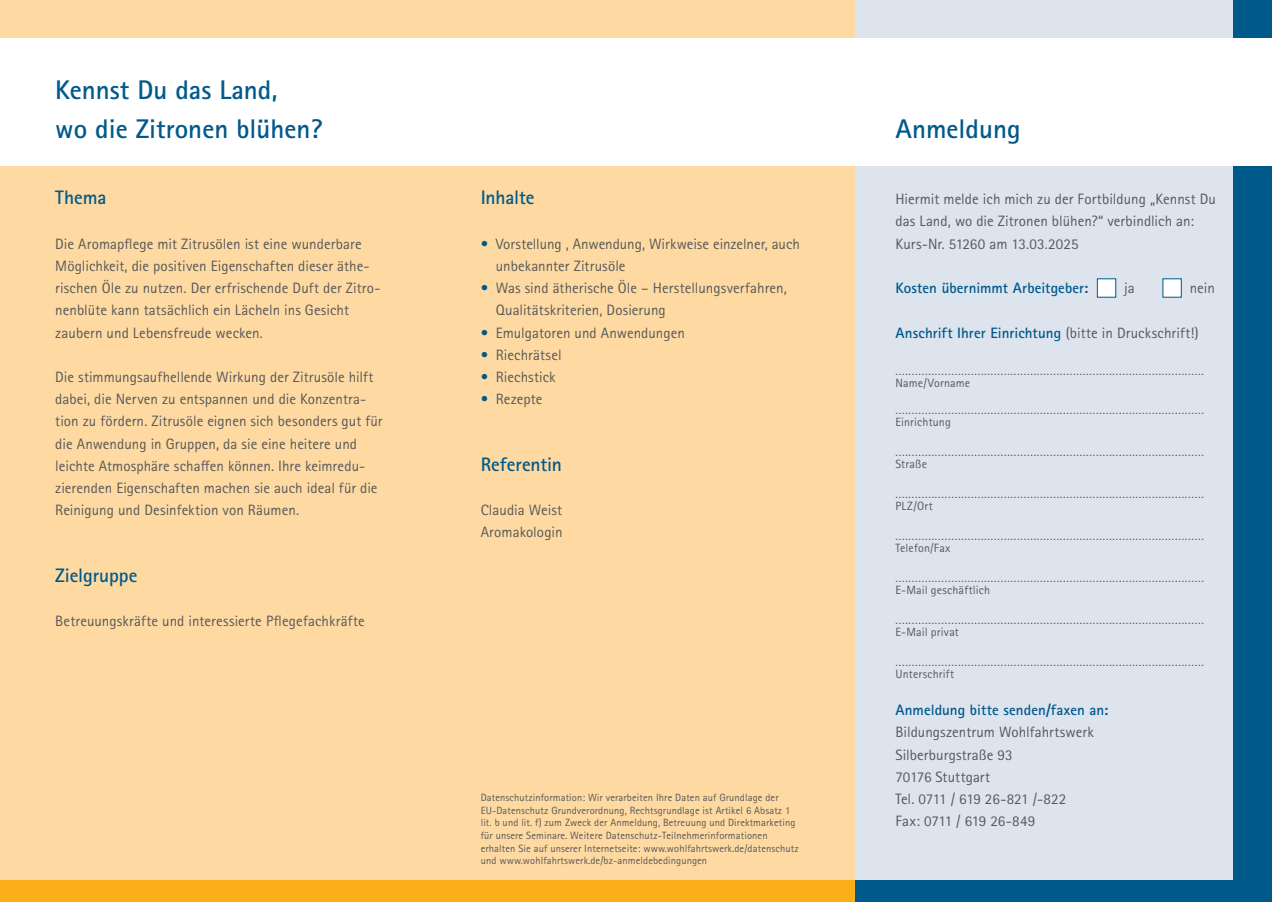
<style>
.page{position:relative;width:1272px;height:902px;background:#fff}
.page>*{position:absolute;margin:0;border:0;box-sizing:border-box;transform-origin:0 0}
.t1{font:700 27px/39px "Rotis Sans Serif Std";color:#00598b}
.t2{font:700 19.5px "Rotis Sans Serif Std";letter-spacing:-.005em;color:#00598b}
.t3{font:15px/22.2px "Rotis Sans Serif Std";letter-spacing:.005em;color:#57585a}
.t4{font:700 15px "Rotis Sans Serif Std";color:#00598b}
.t5{font:12px/12px "Rotis Sans Serif Std";letter-spacing:.015em;color:#57585a}
.t6{font:10.5px/12.6px "Rotis Sans Serif Std";letter-spacing:.01em;color:#57585a}
.s1{color:#00598b}
.s2{font-weight:400;color:#57585a}
</style>
<div class="page">
<div style="left:0;top:0;width:1271px;height:901px;background:#fedaa2"></div>
<div style="left:855px;top:0;width:416px;height:901px;background:#dde4ee"></div>
<div style="left:0;top:880px;width:855px;height:21px;background:#faaf18"></div>
<div style="left:855px;top:880px;width:416px;height:21px;background:#00598b"></div>
<div style="left:1233px;top:0;width:38px;height:901px;background:#00598b"></div>
<div style="left:1096px;top:278px;width:20px;height:19px;background:#fff"></div>
<div style="left:1162px;top:278px;width:19px;height:19px;background:#fff"></div>
<div style="left:0;top:38px;width:1271px;height:128px;background:#fff"></div>
<h1 class="t1" style="left:55px;top:70px;width:268px">Kennst Du das Land,<br>wo die Zitronen blühen?</h1>
<h2 class="t2" style="left:55px;top:185px;width:53px">Thema</h2>
<p class="t3" style="left:55px;top:232px;width:327px">Die Aromapflege mit Zitrusölen ist eine wunderbare Möglichkeit, die positiven Eigenschaften dieser äthe&shy;rischen Öle zu nutzen. Der erfrischende Duft der Zitro&shy;nenblüte kann tatsächlich ein Lächeln ins Gesicht zaubern und Lebensfreude wecken.</p>
<p class="t3" style="left:55px;top:366px;width:329px">Die stimmungsaufhellende Wirkung der Zitrusöle hilft dabei, die Nerven zu entspannen und die Konzentra&shy;tion zu fördern. Zitrusöle eignen sich besonders gut für die Anwendung in Gruppen, da sie eine heitere und leichte Atmosphäre schaffen können. Ihre keimredu&shy;zierenden Eigenschaften machen sie auch ideal für die Reinigung und Desinfektion von Räumen.</p>
<h2 class="t2" style="left:55px;top:563px;width:84px">Zielgruppe</h2>
<p class="t3" style="left:55px;top:610px;width:311px">Betreuungskräfte und interessierte Pflegefachkräfte</p>
<h2 class="t2" style="left:480px;top:185px;width:55px">Inhalte</h2>
<p class="t3" style="left:495px;top:232px;width:306px;text-indent:-15px"><span class="s1">•</span> Vorstellung , Anwendung, Wirkweise einzelner, auch unbekannter Zitrusöle</p>
<p class="t3" style="left:495px;top:277px;width:293px;text-indent:-15px"><span class="s1">•</span> Was sind ätherische Öle – Herstellungsverfahren,<br>Qualitätskriterien, Dosierung</p>
<p class="t3" style="left:480px;top:321px;width:206px"><span class="s1">•</span> Emulgatoren und Anwendungen</p>
<p class="t3" style="left:480px;top:343px;width:82px"><span class="s1">•</span> Riechrätsel</p>
<p class="t3" style="left:480px;top:366px;width:76px"><span class="s1">•</span> Riechstick</p>
<p class="t3" style="left:480px;top:388px;width:63px"><span class="s1">•</span> Rezepte</p>
<h2 class="t2" style="left:480px;top:452px;width:83px">Referentin</h2>
<p class="t3" style="left:480px;top:499px;width:83px">Claudia Weist<br>Aromakologin</p>
<p class="t6" style="left:480px;top:791px;width:319px">Datenschutzinformation: Wir verarbeiten Ihre Daten auf Grundlage der EU-Datenschutz Grundverordnung, Rechtsgrundlage ist Artikel 6 Absatz 1 lit. b und lit. f) zum Zweck der Anmeldung, Betreuung und Direktmarketing für unsere Seminare. Weitere Datenschutz-Teilnehmerinformationen erhalten Sie auf unserer Internetseite: www.wohlfahrtswerk.de/datenschutz und www.wohlfahrtswerk.de/bz-anmeldebedingungen</p>
<h1 class="t1" style="left:895px;top:109px;width:127px">Anmeldung</h1>
<p class="t3" style="left:895px;top:188px;width:322px">Hiermit melde ich mich zu der Fortbildung „Kennst Du das Land, wo die Zitronen blühen?“ verbindlich an:<br>Kurs-Nr. 51260 am 13.03.2025</p>
<p class="t4" style="left:895px;top:278px;width:194px">Kosten übernimmt Arbeitgeber:</p>
<p class="t3" style="left:1124px;top:277px;width:12px">ja</p>
<p class="t3" style="left:1189px;top:277px;width:27px">nein</p>
<p class="t4" style="left:895px;top:323px;width:304px">Anschrift Ihrer Einrichtung <span class="s2">(bitte in Druckschrift!)</span></p>
<p class="t5" style="left:895px;top:365px;width:310px">..............................................................................................<br>Name/Vorname</p>
<p class="t5" style="left:895px;top:404px;width:310px">..............................................................................................<br>Einrichtung</p>
<p class="t5" style="left:895px;top:446px;width:310px">..............................................................................................<br>Straße</p>
<p class="t5" style="left:895px;top:488px;width:310px">..............................................................................................<br>PLZ/Ort</p>
<p class="t5" style="left:895px;top:530px;width:310px">..............................................................................................<br>Telefon/Fax</p>
<p class="t5" style="left:895px;top:572px;width:310px">..............................................................................................<br>E-Mail geschäftlich</p>
<p class="t5" style="left:895px;top:614px;width:310px">..............................................................................................<br>E-Mail privat</p>
<p class="t5" style="left:895px;top:656px;width:310px">..............................................................................................<br>Unterschrift</p>
<p class="t4" style="left:895px;top:700px;width:214px">Anmeldung bitte senden/faxen an:</p>
<p class="t3" style="left:895px;top:721px;width:200px">Bildungszentrum Wohlfahrtswerk<br>Silberburgstraße 93<br>70176 Stuttgart<br>Tel. 0711 / 619 26-821 /-822<br>Fax: 0711 / 619 26-849</p>
</div>
